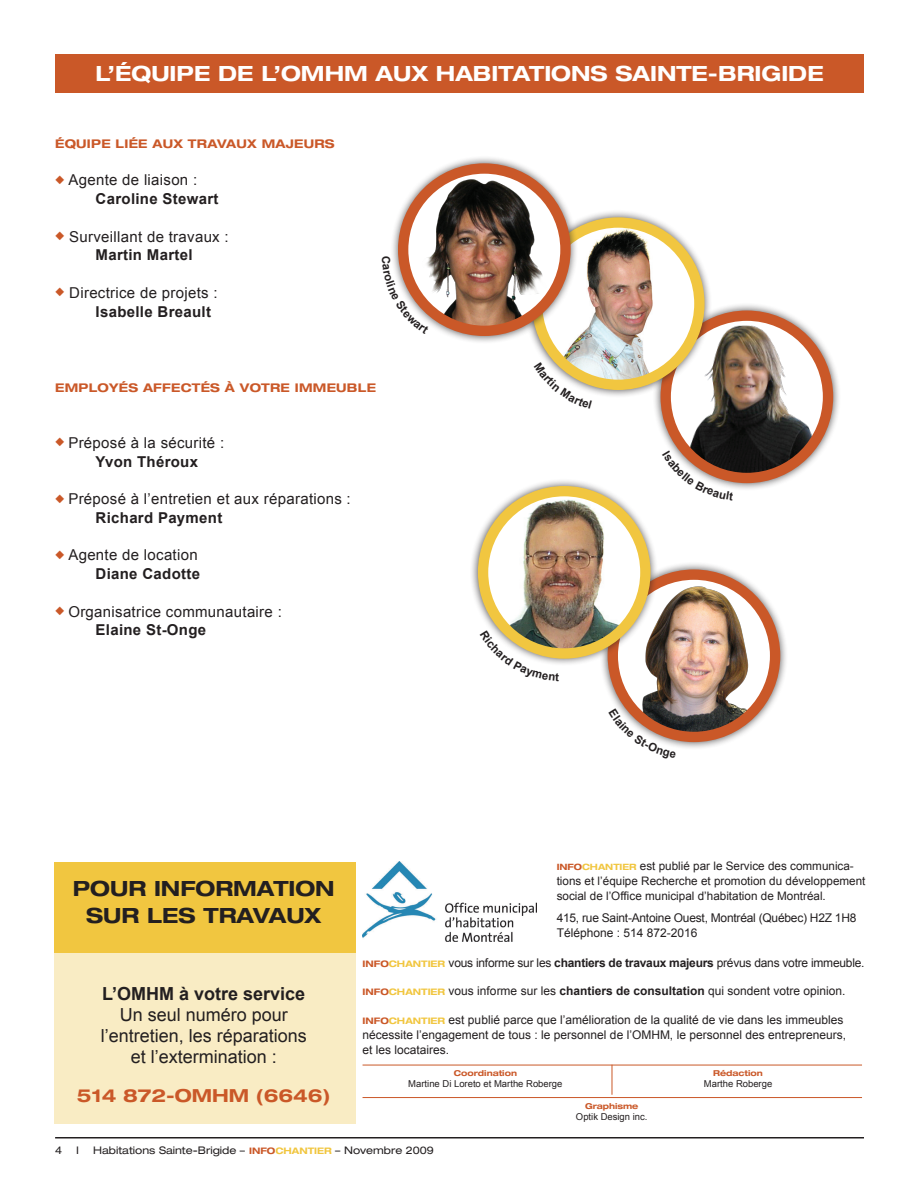
<style>
.page{position:relative;width:918px;height:1188px;background:#fff}
.page>*{position:absolute;margin:0;border:0;box-sizing:border-box;transform-origin:0 0}
.t1{font:700 expanded 21px "Helvetica Neue";color:#fff}
.t2{font:700 expanded 21px "Helvetica Neue";color:#231f20}
.t3{font:18px/21px "Arial";color:#231f20;text-align:center}
.t4{font:700 18px "Arial";color:#231f20}
.t5{font:700 expanded 18px "Helvetica Neue";color:#ca5828}
.t6{font:15px/18.8px "Arial";letter-spacing:.02em;color:#231f20}
.t7{font:12px/15px "Arial";color:#231f20}
.t8{font:12px/15px "Arial";letter-spacing:-.02em;color:#231f20}
.t9{font:700 expanded 12px "Helvetica Neue";letter-spacing:.02em;color:#ca5828}
.t10{font:11.7px/15px "Arial";color:#231f20}
.t11{font:expanded 10.5px "Helvetica Neue";color:#231f20}
.t12{font:9.45px "Arial";color:#231f20}
.t13{font:700 expanded 8.1px "Helvetica Neue";color:#ca5828}
.s1{color:#ca5828}
.s2{font-weight:700}
.s3{font-family:"Helvetica Neue";font-weight:700;font-stretch:expanded;font-size:8.7px;color:#ca5828}
.s4{font-family:"Helvetica Neue";font-weight:700;font-stretch:expanded;font-size:8.7px;color:#f1c640}
.s5{font-family:"Helvetica Neue";font-weight:700;font-stretch:expanded;font-size:9px;color:#ca5828}
.s6{font-family:"Helvetica Neue";font-weight:700;font-stretch:expanded;font-size:9px;color:#f1c640}
.s7{font-weight:700;font-size:9px;color:#ca5828}
.s8{font-weight:700;font-size:9px;color:#f1c640}
</style>
<div class="page">
<div style="left:55px;top:54px;width:809px;height:38px;background:#ca5828"></div>
<hr style="left:55px;top:1137px;width:809px;height:1px;background:#231f20">
<div style="left:55px;top:881px;width:301px;height:243px;background:#f9ecc4"></div>
<div style="left:54px;top:862px;width:301px;height:91px;background:#f1c640"></div>
<img style="left:362px;top:862px;width:175px;height:79px">
<hr style="left:363px;top:1065px;width:499px;height:1px;background:#ca5828">
<hr style="left:363px;top:1097px;width:499px;height:1px;background:#ca5828">
<hr style="left:612px;top:1065px;width:1px;height:30px;background:#ca5828">
<div style="left:652px;top:302px;width:189px;height:189px;background:#231f20;opacity:.75"></div>
<img style="left:666px;top:325px;width:162px;height:153px">
<div style="left:661px;top:310px;width:172px;height:173px;border:10px solid #ca5828;border-radius:50%"></div>
<div style="left:599px;top:561px;width:189px;height:189px;background:#231f20;opacity:.75"></div>
<svg style="left:613px;top:575px;width:162px;height:162px"></svg>
<img style="left:613px;top:575px;width:144px;height:162px">
<div style="left:608px;top:569px;width:172px;height:173px;border:10px solid #ca5828;border-radius:50%"></div>
<div style="left:524px;top:209px;width:189px;height:189px;background:#231f20;opacity:.75"></div>
<img style="left:537px;top:223px;width:156px;height:162px">
<div style="left:532px;top:217px;width:173px;height:173px;border:10px solid #f1c640;border-radius:50%"></div>
<div style="left:390px;top:155px;width:189px;height:189px;background:#231f20;opacity:.75"></div>
<img style="left:403px;top:171px;width:162px;height:157px">
<div style="left:398px;top:163px;width:173px;height:173px;border:10px solid #ca5828;border-radius:50%"></div>
<div style="left:470px;top:478px;width:189px;height:189px;background:#231f20;opacity:.75"></div>
<svg style="left:483px;top:491px;width:162px;height:162px"></svg>
<img style="left:498px;top:491px;width:129px;height:161px">
<div style="left:478px;top:486px;width:173px;height:173px;border:10px solid #f1c640;border-radius:50%"></div>
<svg style="left:662px;top:451px;width:72px;height:40px"></svg>
<svg style="left:609px;top:709px;width:67px;height:41px"></svg>
<svg style="left:534px;top:362px;width:58px;height:36px"></svg>
<svg style="left:390px;top:256px;width:39px;height:78px"></svg>
<svg style="left:480px;top:631px;width:79px;height:36px"></svg>
<h1 class="t1" style="left:95px;top:60px;width:673px">L’ÉQUIPE DE L’OMHM AUX HABITATIONS SAINTE-BRIGID</h1>
<h1 class="t1" style="left:807px;top:60px;width:18px">E</h1>
<p class="t9" style="left:55px;top:136px;width:47px">ÉQUIPE</p>
<p class="t9" style="left:116px;top:136px;width:23px">LIÉE</p>
<p class="t9" style="left:153px;top:136px;width:47px">AU X TRAVAU</p>
<p class="t9" style="left:247px;top:136px;width:58px">X MAJEURS</p>
<p class="t6" style="left:96px;top:171px;width:124px;text-indent:-41px"><span class="s1">◆</span> Agente de liaison :<br><span class="s2">Caroline Stewart</span></p>
<p class="t6" style="left:55px;top:227px;width:175px;text-align:center"><span class="s1">◆</span> Surveillant de travaux :<br><span class="s2">Martin Martel</span></p>
<p class="t6" style="left:96px;top:283px;width:123px;text-indent:-41px"><span class="s1">◆</span> Directrice de projets :<br><span class="s2">Isabelle Breault</span></p>
<p class="t9" style="left:55px;top:380px;width:74px">EMPLOYÉS</p>
<p class="t9" style="left:143px;top:380px;width:11px">AFFECTÉS</p>
<p class="t9" style="left:225px;top:380px;width:26px">À VOTRE</p>
<p class="t9" style="left:295px;top:380px;width:81px">IMMEUBLE</p>
<p class="t6" style="left:96px;top:433px;width:130px;text-indent:-41px"><span class="s1">◆</span> Préposé à la sécurité :<br><span class="s2">Yvon Théroux</span></p>
<p class="t6" style="left:96px;top:490px;width:257px;text-indent:-41px"><span class="s1">◆</span> Préposé à l’entretien et aux réparations :<br><span class="s2">Richard Payment</span></p>
<p class="t6" style="left:55px;top:546px;width:146px;text-align:right"><span class="s1">◆</span> Agente de location<br><span class="s2">Diane Cadotte</span></p>
<p class="t6" style="left:96px;top:602px;width:188px;text-indent:-40px"><span class="s1">◆</span> Organisatrice communautaire :<br><span class="s2">Elaine St-Onge</span></p>
<h1 class="t2" style="left:73px;top:876px;width:19px">POUR</h1>
<h1 class="t2" style="left:154px;top:876px;width:26px">INFOR</h1>
<h1 class="t2" style="left:233px;top:876px;width:82px">MATION</h1>
<h1 class="t2" style="left:86px;top:903px;width:19px">SUR</h1>
<h1 class="t2" style="left:147px;top:903px;width:75px">LES TRAVAU</h1>
<h1 class="t2" style="left:305px;top:903px;width:18px">X</h1>
<p class="t4" style="left:102px;top:982px;width:205px">L’OMHM à votre service</p>
<p class="t3" style="left:101px;top:1005px;width:208px">Un seul numéro pour l’entretien, les réparations et l’extermination :</p>
<p class="t5" style="left:77px;top:1085px;width:255px">514 872-OMHM (6646)</p>
<p class="t10" style="left:557px;top:859px;width:310px"><span class="s3">INFO</span><span class="s4">CHANTIER</span> est publié par le Service des communica&shy;tions et l’équipe Recherche et promotion du développement social de l’Office municipal d’habitation de Montréal.</p>
<p class="t8" style="left:557px;top:910px;width:301px">415, rue Saint-Antoine Ouest, Montréal (Québec) H2Z 1H8<br>Téléphone : 514 872-2016</p>
<p class="t8" style="left:363px;top:955px;width:504px"><span class="s5">INFO</span><span class="s6">CHANTI ER</span> vous informe sur les <span class="s2">chantiers de travaux majeurs</span> prévus dans votre immeuble.</p>
<p class="t7" style="left:363px;top:984px;width:484px"><span class="s5">INFO</span><span class="s6">CHANTIER</span> vous informe sur les <span class="s2">chantiers de consultation</span> qui sondent votre opinion.</p>
<p class="t7" style="left:363px;top:1012px;width:485px"><span class="s5">INFO</span><span class="s6">CHANTIER</span> est publié parce que l’amélioration de la qualité de vie dans les immeubles nécessite l’engagement de tous : le personnel de l’OMHM, le personnel des entrepreneurs, et les locataires.</p>
<p class="t13" style="left:454px;top:1068px;width:65px">COORDINATION</p>
<p class="t12" style="left:408px;top:1078px;width:156px">Martine Di Loreto et Marthe Roberge</p>
<p class="t13" style="left:713px;top:1068px;width:51px">RÉDACTION</p>
<p class="t12" style="left:704px;top:1078px;width:70px">Marthe Roberge</p>
<p class="t13" style="left:585px;top:1101px;width:55px">GRAPHISME</p>
<p class="t12" style="left:576px;top:1110px;width:73px">Optik Design inc.</p>
<p class="t11" style="left:55px;top:1144px;width:9px">4</p>
<p class="t11" style="left:76px;top:1144px;width:4px">I</p>
<p class="t11" style="left:93px;top:1144px;width:342px">Habitations Sainte-Brigide – <span class="s7">INFO</span><span class="s8">CHANTIER</span> – Novembre 2009</p>
</div>
